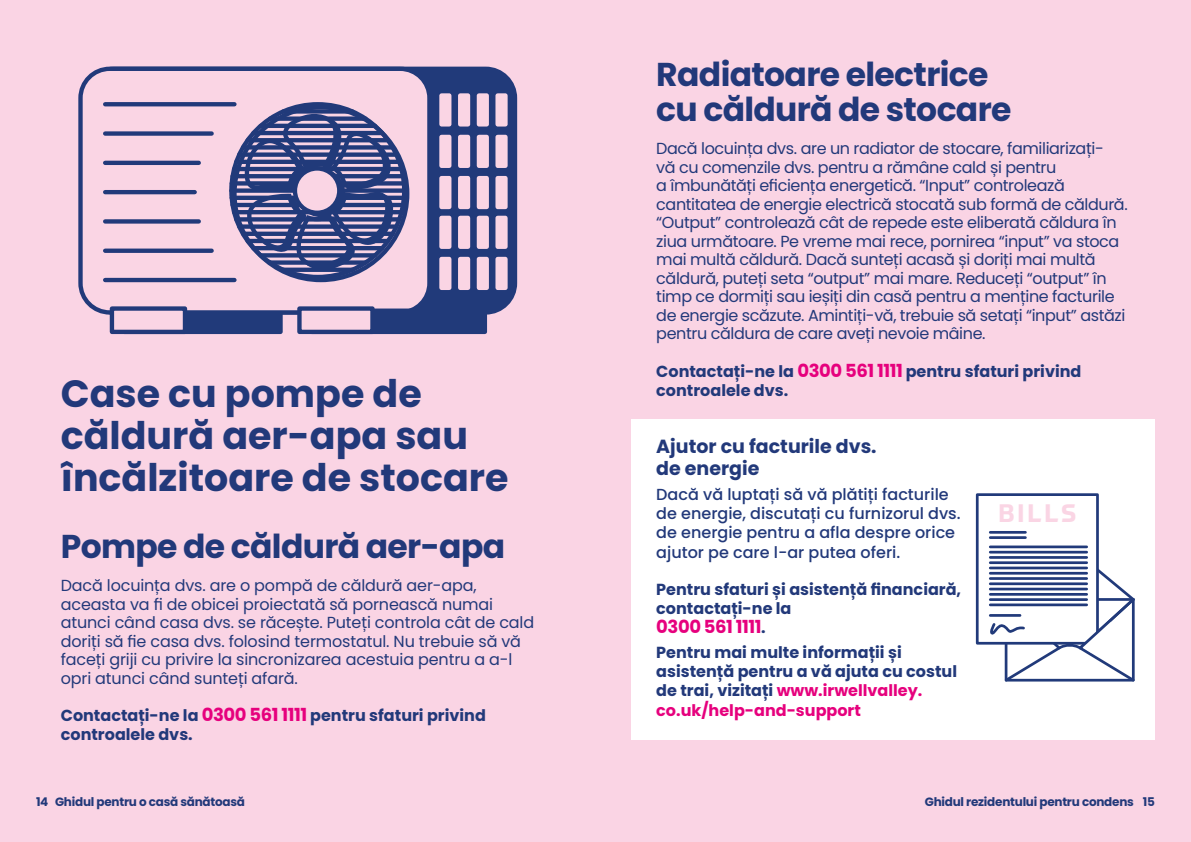
<style>
.page{position:relative;width:1191px;height:842px;background:#fad4e4}
.page>*{position:absolute;margin:0;border:0;box-sizing:border-box;transform-origin:0 0}
.t1{font:700 38px/42px "Poppins";color:#22397a}
.t2{font:700 33px/35px "Poppins";letter-spacing:-.02em;color:#22397a}
.t3{font:700 24.6px "Prometo";letter-spacing:.12em;color:#fad5e4}
.t4{font:700 19px/22.5px "Poppins";color:#22397a}
.t5{font:700 18px "Poppins";letter-spacing:-.025em;color:#e6007d}
.t6{font:16px/18.5px "Poppins";letter-spacing:-.025em;color:#22397a}
.t7{font:700 16px/18.5px "Poppins";color:#22397a}
.t8{font:500 16px/19.2px "Poppins";color:#22397a}
.t9{font:700 12px "Poppins";letter-spacing:-.02em;color:#22397a}
.s1{font-size:18px;color:#e6007d}
.s2{font-size:16px;color:#22397a}
.s3{color:#e6007d}
</style>
<div class="page">
<div style="left:124px;top:311px;width:156px;height:21px;background:#213a7a"></div>
<div style="left:122px;top:308px;width:161px;height:26px;border:4px solid #213a7a"></div>
<div style="left:84px;top:69px;width:431px;height:243px;background:#213a7a;border-radius:29px"></div>
<div style="left:80px;top:69px;width:349px;height:243px;background:#fad5e4;border-radius:29px"></div>
<div style="left:78px;top:67px;width:353px;height:248px;border:4px solid #213a7a;border-radius:29px"></div>
<svg style="left:238px;top:110px;width:161px;height:164px"></svg>
<div style="left:283px;top:109px;width:69px;height:5px;background:#213a7a"></div>
<div style="left:270px;top:116px;width:95px;height:5px;background:#213a7a"></div>
<hr style="left:261px;top:124px;width:114px;height:4px;background:#213a7a">
<hr style="left:253px;top:131px;width:129px;height:4px;background:#213a7a">
<svg style="left:248px;top:138px;width:140px;height:4px"></svg>
<div style="left:243px;top:145px;width:149px;height:5px;background:#213a7a"></div>
<div style="left:239px;top:152px;width:157px;height:5px;background:#213a7a"></div>
<hr style="left:236px;top:160px;width:163px;height:4px;background:#213a7a">
<hr style="left:234px;top:167px;width:167px;height:4px;background:#213a7a">
<hr style="left:233px;top:174px;width:170px;height:4px;background:#213a7a">
<div style="left:232px;top:181px;width:172px;height:5px;background:#213a7a"></div>
<div style="left:231px;top:188px;width:173px;height:5px;background:#213a7a"></div>
<hr style="left:232px;top:196px;width:172px;height:4px;background:#213a7a">
<hr style="left:233px;top:203px;width:170px;height:4px;background:#213a7a">
<hr style="left:234px;top:210px;width:167px;height:4px;background:#213a7a">
<div style="left:236px;top:217px;width:163px;height:5px;background:#213a7a"></div>
<div style="left:239px;top:224px;width:157px;height:5px;background:#213a7a"></div>
<hr style="left:243px;top:232px;width:149px;height:4px;background:#213a7a">
<hr style="left:248px;top:239px;width:140px;height:4px;background:#213a7a">
<hr style="left:253px;top:246px;width:129px;height:4px;background:#213a7a">
<div style="left:261px;top:253px;width:114px;height:5px;background:#213a7a"></div>
<div style="left:270px;top:260px;width:95px;height:5px;background:#213a7a"></div>
<hr style="left:283px;top:268px;width:69px;height:4px;background:#213a7a">
<div style="left:298px;top:171px;width:45px;height:44px;background:#213a7a;border-radius:50%"></div>
<div style="left:296px;top:168px;width:49px;height:49px;border:4px solid #213a7a;border-radius:50%"></div>
<div style="left:295px;top:168px;width:44px;height:45px;background:#fad5e4;border-radius:50%"></div>
<div style="left:293px;top:166px;width:48px;height:49px;border:4px solid #213a7a;border-radius:50%"></div>
<div style="left:232px;top:105px;width:177px;height:177px;border:4px solid #213a7a;border-radius:50%"></div>
<div style="left:112px;top:309px;width:73px;height:23px;background:#fad5e4"></div>
<div style="left:110px;top:306px;width:77px;height:28px;border:4px solid #213a7a"></div>
<div style="left:312px;top:311px;width:173px;height:21px;background:#213a7a"></div>
<div style="left:310px;top:308px;width:177px;height:26px;border:4px solid #213a7a"></div>
<div style="left:299px;top:309px;width:73px;height:23px;background:#fad5e4"></div>
<div style="left:297px;top:306px;width:78px;height:28px;border:4px solid #213a7a"></div>
<div style="left:441px;top:95px;width:8px;height:29px;background:#fad5e4"></div>
<div style="left:439px;top:93px;width:12px;height:34px;border:4px solid #fad5e4"></div>
<div style="left:497px;top:95px;width:8px;height:29px;background:#fad5e4"></div>
<div style="left:495px;top:93px;width:12px;height:34px;border:4px solid #fad5e4"></div>
<div style="left:479px;top:95px;width:8px;height:29px;background:#fad5e4"></div>
<div style="left:477px;top:93px;width:12px;height:34px;border:4px solid #fad5e4"></div>
<div style="left:460px;top:95px;width:8px;height:29px;background:#fad5e4"></div>
<div style="left:458px;top:93px;width:12px;height:34px;border:4px solid #fad5e4"></div>
<div style="left:441px;top:137px;width:8px;height:29px;background:#fad5e4"></div>
<div style="left:439px;top:135px;width:12px;height:33px;border:4px solid #fad5e4"></div>
<div style="left:497px;top:137px;width:8px;height:29px;background:#fad5e4"></div>
<div style="left:495px;top:135px;width:12px;height:33px;border:4px solid #fad5e4"></div>
<div style="left:479px;top:137px;width:8px;height:29px;background:#fad5e4"></div>
<div style="left:477px;top:135px;width:12px;height:33px;border:4px solid #fad5e4"></div>
<div style="left:460px;top:137px;width:8px;height:29px;background:#fad5e4"></div>
<div style="left:458px;top:135px;width:12px;height:33px;border:4px solid #fad5e4"></div>
<div style="left:441px;top:178px;width:8px;height:29px;background:#fad5e4"></div>
<div style="left:439px;top:176px;width:12px;height:33px;border:4px solid #fad5e4"></div>
<div style="left:497px;top:178px;width:8px;height:29px;background:#fad5e4"></div>
<div style="left:495px;top:176px;width:12px;height:33px;border:4px solid #fad5e4"></div>
<div style="left:479px;top:178px;width:8px;height:29px;background:#fad5e4"></div>
<div style="left:477px;top:176px;width:12px;height:33px;border:4px solid #fad5e4"></div>
<div style="left:460px;top:178px;width:8px;height:29px;background:#fad5e4"></div>
<div style="left:458px;top:176px;width:12px;height:33px;border:4px solid #fad5e4"></div>
<div style="left:441px;top:218px;width:8px;height:29px;background:#fad5e4"></div>
<div style="left:439px;top:216px;width:12px;height:33px;border:4px solid #fad5e4"></div>
<div style="left:497px;top:218px;width:8px;height:29px;background:#fad5e4"></div>
<div style="left:495px;top:216px;width:12px;height:33px;border:4px solid #fad5e4"></div>
<div style="left:479px;top:218px;width:8px;height:29px;background:#fad5e4"></div>
<div style="left:477px;top:216px;width:12px;height:33px;border:4px solid #fad5e4"></div>
<div style="left:460px;top:218px;width:8px;height:29px;background:#fad5e4"></div>
<div style="left:458px;top:216px;width:12px;height:33px;border:4px solid #fad5e4"></div>
<div style="left:441px;top:259px;width:8px;height:29px;background:#fad5e4"></div>
<div style="left:439px;top:257px;width:12px;height:33px;border:4px solid #fad5e4"></div>
<div style="left:497px;top:259px;width:8px;height:29px;background:#fad5e4"></div>
<div style="left:495px;top:257px;width:12px;height:33px;border:4px solid #fad5e4"></div>
<div style="left:479px;top:259px;width:8px;height:29px;background:#fad5e4"></div>
<div style="left:477px;top:257px;width:12px;height:33px;border:4px solid #fad5e4"></div>
<div style="left:460px;top:259px;width:8px;height:29px;background:#fad5e4"></div>
<div style="left:458px;top:257px;width:12px;height:33px;border:4px solid #fad5e4"></div>
<svg style="left:105px;top:102px;width:129px;height:4px"></svg>
<div style="left:105px;top:131px;width:107px;height:5px;background:#213a7a"></div>
<hr style="left:105px;top:161px;width:94px;height:4px;background:#213a7a">
<hr style="left:105px;top:190px;width:90px;height:4px;background:#213a7a">
<div style="left:105px;top:219px;width:94px;height:5px;background:#213a7a"></div>
<svg style="left:105px;top:249px;width:107px;height:4px"></svg>
<hr style="left:105px;top:278px;width:129px;height:4px;background:#213a7a">
<div style="left:631px;top:420px;width:524px;height:320px;background:#fff"></div>
<div style="left:976px;top:493px;width:122px;height:152px;border:3px solid #213a7a"></div>
<hr style="left:990px;top:531px;width:35px;height:3px;background:#213a7a">
<hr style="left:990px;top:536px;width:35px;height:3px;background:#213a7a">
<hr style="left:990px;top:545px;width:96px;height:3px;background:#213a7a">
<svg style="left:990px;top:547px;width:145px;height:135px"></svg>
<h1 class="t1" style="left:61px;top:373px;width:449px">Case cu pompe de căldură aer-apa sau încălzitoare de stocare</h1>
<h2 class="t2" style="left:61px;top:529px;width:446px">Pompe de căldură aer-apa</h2>
<p class="t6" style="left:61px;top:576px;width:475px">Dacă locuința dvs. are o pompă de căldură aer-apa, aceasta va fi de obicei proiectată să pornească numai atunci când casa dvs. se răcește. Puteți controla cât de cald doriți să fie casa dvs. folosind termostatul. Nu trebuie să vă faceți griji cu privire la sincronizarea acestuia pentru a a-l opri atunci când sunteți afară.</p>
<p class="t7" style="left:61px;top:707px;width:426px">Contactați-ne la <span class="s1">0300 561 1111</span> pentru sfaturi privind controalele dvs.</p>
<h2 class="t2" style="left:656px;top:57px;width:357px">Radiatoare electrice cu căldură de stocare</h2>
<p class="t6" style="left:656px;top:140px;width:473px">Dacă locuința dvs. are un radiator de stocare, familiarizați-<br>vă cu comenzile dvs. pentru a rămâne cald și pentru<br>a îmbunătăți eficiența energetică. “Input” controlează cantitatea de energie electrică stocată sub formă de căldură. “Output” controlează cât de repede este eliberată căldura în ziua următoare. Pe vreme mai rece, pornirea “input” va stoca mai multă căldură. Dacă sunteți acasă și doriți mai multă căldură, puteți seta “output” mai mare. Reduceți “output” în timp ce dormiți sau ieșiți din casă pentru a menține facturile de energie scăzute. Amintiți-vă, trebuie să setați “input” astăzi pentru căldura de care aveți nevoie mâine.</p>
<p class="t7" style="left:656px;top:362px;width:426px">Contactați-ne la <span class="s1">0300 561 1111</span> pentru sfaturi privind controalele dvs.</p>
<p class="t4" style="left:656px;top:435px;width:222px">Ajutor cu facturile dvs. de energie</p>
<p class="t8" style="left:656px;top:485px;width:306px">Dacă vă luptați să vă plătiți facturile de energie, discutați cu furnizorul dvs. de energie pentru a afla despre orice ajutor pe care l-ar putea oferi.</p>
<p class="t7" style="left:656px;top:580px;width:306px">Pentru sfaturi și asistență financiară, contactați-ne la</p>
<p class="t5" style="left:656px;top:616px;width:111px">0300 561 1111<span class="s2">.</span></p>
<p class="t7" style="left:656px;top:643px;width:302px;line-height:19.2px">Pentru mai multe informații și asistență pentru a vă ajuta cu costul de trai, vizitați <span class="s3">www.irwellvalley. co.uk/help-and-support</span></p>
<h3 class="t3" style="left:998px;top:498px;width:79px">BILLS</h3>
<p class="t9" style="left:36px;top:795px;width:211px">14 Ghidul pentru o casă sănătoasă</p>
<p class="t9" style="left:924px;top:795px;width:232px">Ghidul rezidentului pentru condens 15</p>
</div>
